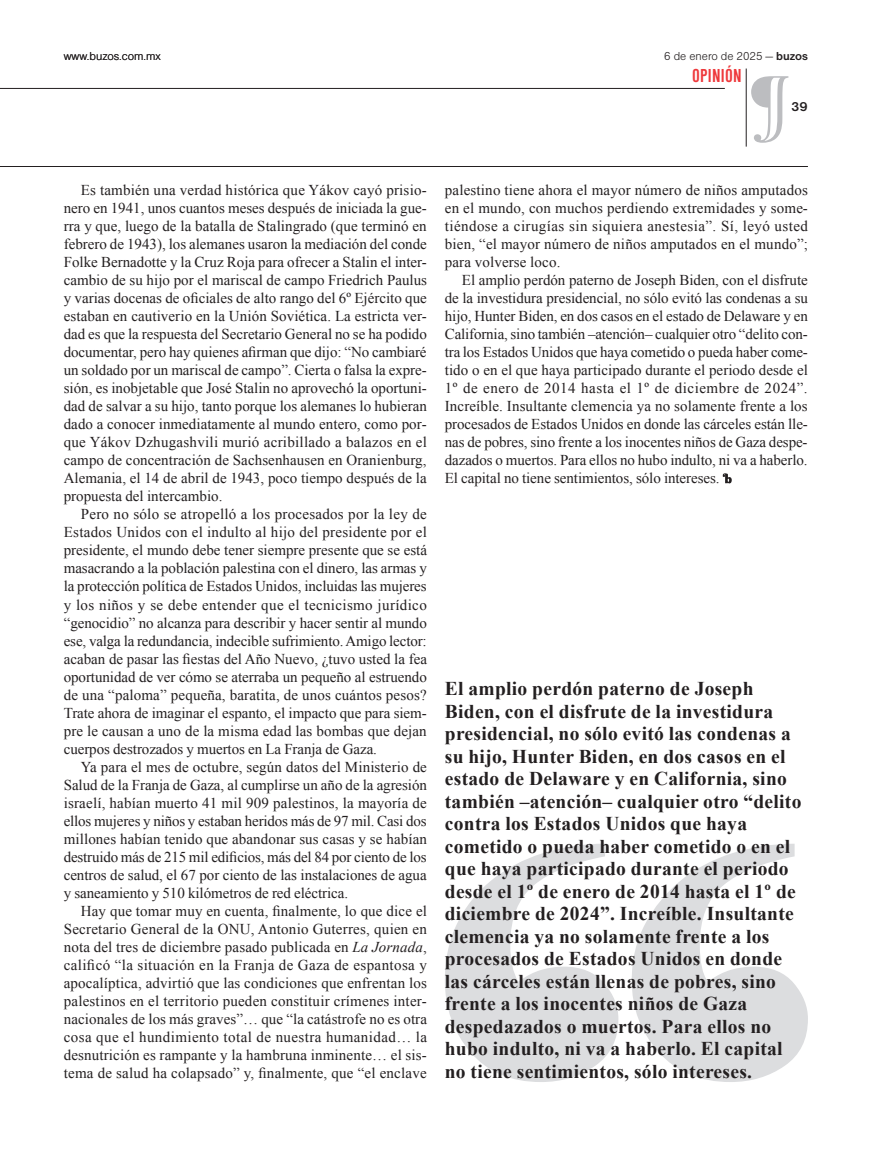
<style>
.page{position:relative;width:893px;height:1149px;background:#fff}
.page>*{position:absolute;margin:0;border:0;box-sizing:border-box;transform-origin:0 0}
.t1{font:700 19.5px/22.5px "Times New Roman";letter-spacing:.015em;color:#231f20}
.t2{font:700 condensed 19.5px "Nimbus Sans DOT";letter-spacing:.01em;color:#ee393c}
.t3{font:15px/18px "Times New Roman";color:#231f20;text-align:justify}
.t4{font:700 13.5px "Nimbus Sans DOT";color:#231f20}
.t5{font:12px "Nimbus Sans DOT Ligh";color:#231f20}
.s1{font-family:"Nimbus Sans DOT";font-weight:700}
.s2{font-style:italic}
</style>
<div class="page">
<hr style="left:0;top:88px;width:725px;height:1px;background:#231f20">
<hr style="left:0;top:166px;width:808px;height:1px;background:#231f20">
<hr style="left:746px;top:68px;width:1px;height:78px;background:#231f20">
<svg style="left:751px;top:76px;width:37px;height:67px"></svg>
<svg style="left:445px;top:843px;width:363px;height:238px;fill:#dcdddf"></svg>
<svg style="left:723px;top:473px;width:9px;height:10px"></svg>
<p class="t5" style="left:64px;top:50px;width:99px">www.buzos.com.mx</p>
<p class="t5" style="left:664px;top:50px;width:145px">6 de enero de 2025 — <span class="s1">buzos</span></p>
<h1 class="t2" style="left:692px;top:65px;width:51px">OPINIÓN</h1>
<p class="t4" style="left:791px;top:99px;width:18px">39</p>
<p class="t3" style="left:64px;top:181px;width:365px;text-indent:17px">Es también una verdad histórica que Yákov cayó prisio&shy;nero en 1941, unos cuantos meses después de iniciada la gue&shy;rra y que, luego de la batalla de Stalingrado (que terminó en febrero de 1943), los alemanes usaron la mediación del conde Folke Bernadotte y la Cruz Roja para ofrecer a Stalin el inter&shy;cambio de su hijo por el mariscal de campo Friedrich Paulus y varias docenas de oficiales de alto rango del 6º Ejército que estaban en cautiverio en la Unión Soviética. La estricta ver&shy;dad es que la respuesta del Secretario General no se ha podido documentar, pero hay quienes afirman que dijo: “No cambiaré un soldado por un mariscal de campo”. Cierta o falsa la expre&shy;sión, es inobjetable que José Stalin no aprovechó la oportuni&shy;dad de salvar a su hijo, tanto porque los alemanes lo hubieran dado a conocer inmediatamente al mundo entero, como por&shy;que Yákov Dzhugashvili murió acribillado a balazos en el campo de concentración de Sachsenhausen en Oranienburg, Alemania, el 14 de abril de 1943, poco tiempo después de la propuesta del intercambio.</p>
<p class="t3" style="left:64px;top:505px;width:365px;text-indent:17px">Pero no sólo se atropelló a los procesados por la ley de Estados Unidos con el indulto al hijo del presidente por el presidente, el mundo debe tener siempre presente que se está masacrando a la población palestina con el dinero, las armas y la protección política de Estados Unidos, incluidas las mujeres y los niños y se debe entender que el tecnicismo jurídico “genocidio” no alcanza para describir y hacer sentir al mundo ese, valga la redundancia, indecible sufrimiento. Amigo lector: acaban de pasar las fiestas del Año Nuevo, ¿tuvo usted la fea oportunidad de ver cómo se aterraba un pequeño al estruendo de una “paloma” pequeña, baratita, de unos cuántos pesos?<br>Trate ahora de imaginar el espanto, el impacto que para siem&shy;pre le causan a uno de la misma edad las bombas que dejan cuerpos destrozados y muertos en La Franja de Gaza.</p>
<p class="t3" style="left:64px;top:757px;width:365px;text-indent:17px">Ya para el mes de octubre, según datos del Ministerio de Salud de la Franja de Gaza, al cumplirse un año de la agresión israelí, habían muerto 41 mil 909 palestinos, la mayoría de ellos mujeres y niños y estaban heridos más de 97 mil. Casi dos millones habían tenido que abandonar sus casas y se habían destruido más de 215 mil edificios, más del 84 por ciento de los centros de salud, el 67 por ciento de las instalaciones de agua y saneamiento y 510 kilómetros de red eléctrica.</p>
<p class="t3" style="left:64px;top:901px;width:365px;text-indent:17px">Hay que tomar muy en cuenta, finalmente, lo que dice el Secretario General de la ONU, Antonio Guterres, quien en nota del tres de diciembre pasado publicada en <span class="s2">La Jornada</span>, calificó “la situación en la Franja de Gaza de espantosa y apocalíptica, advirtió que las condiciones que enfrentan los palestinos en el territorio pueden constituir crímenes inter&shy;nacionales de los más graves”… que “la catástrofe no es otra cosa que el hundimiento total de nuestra humanidad… la desnutrición es rampante y la hambruna inminente… el sis&shy;tema de salud ha colapsado” y, finalmente, que “el enclave</p>
<p class="t3" style="left:445px;top:181px;width:365px">palestino tiene ahora el mayor número de niños amputados en el mundo, con muchos perdiendo extremidades y some&shy;tiéndose a cirugías sin siquiera anestesia”. Sí, leyó usted bien, “el mayor número de niños amputados en el mundo”; para volverse loco.</p>
<p class="t3" style="left:445px;top:271px;width:365px;text-indent:17px">El amplio perdón paterno de Joseph Biden, con el disfrute de la investidura presidencial, no sólo evitó las condenas a su hijo, Hunter Biden, en dos casos en el estado de Delaware y en California, sino también –atención– cualquier otro “delito con&shy;tra los Estados Unidos que haya cometido o pueda haber come&shy;tido o en el que haya participado durante el periodo desde el 1º de enero de 2014 hasta el 1º de diciembre de 2024”.<br>Increíble. Insultante clemencia ya no solamente frente a los procesados de Estados Unidos en donde las cárceles están lle&shy;nas de pobres, sino frente a los inocentes niños de Gaza despe&shy;dazados o muertos. Para ellos no hubo indulto, ni va a haberlo.<br>El capital no tiene sentimientos, sólo intereses.</p>
<p class="t1" style="left:445px;top:677px;width:358px">El amplio perdón paterno de Joseph Biden, con el disfrute de la investidura presidencial, no sólo evitó las condenas a su hijo, Hunter Biden, en dos casos en el estado de Delaware y en California, sino también –atención– cualquier otro “delito contra los Estados Unidos que haya cometido o pueda haber cometido o en el que haya participado durante el periodo desde el 1º de enero de 2014 hasta el 1º de diciembre de 2024”. Increíble. Insultante clemencia ya no solamente frente a los procesados de Estados Unidos en donde las cárceles están llenas de pobres, sino frente a los inocentes niños de Gaza despedazados o muertos. Para ellos no hubo indulto, ni va a haberlo. El capital no tiene sentimientos, sólo intereses.</p>
</div>
